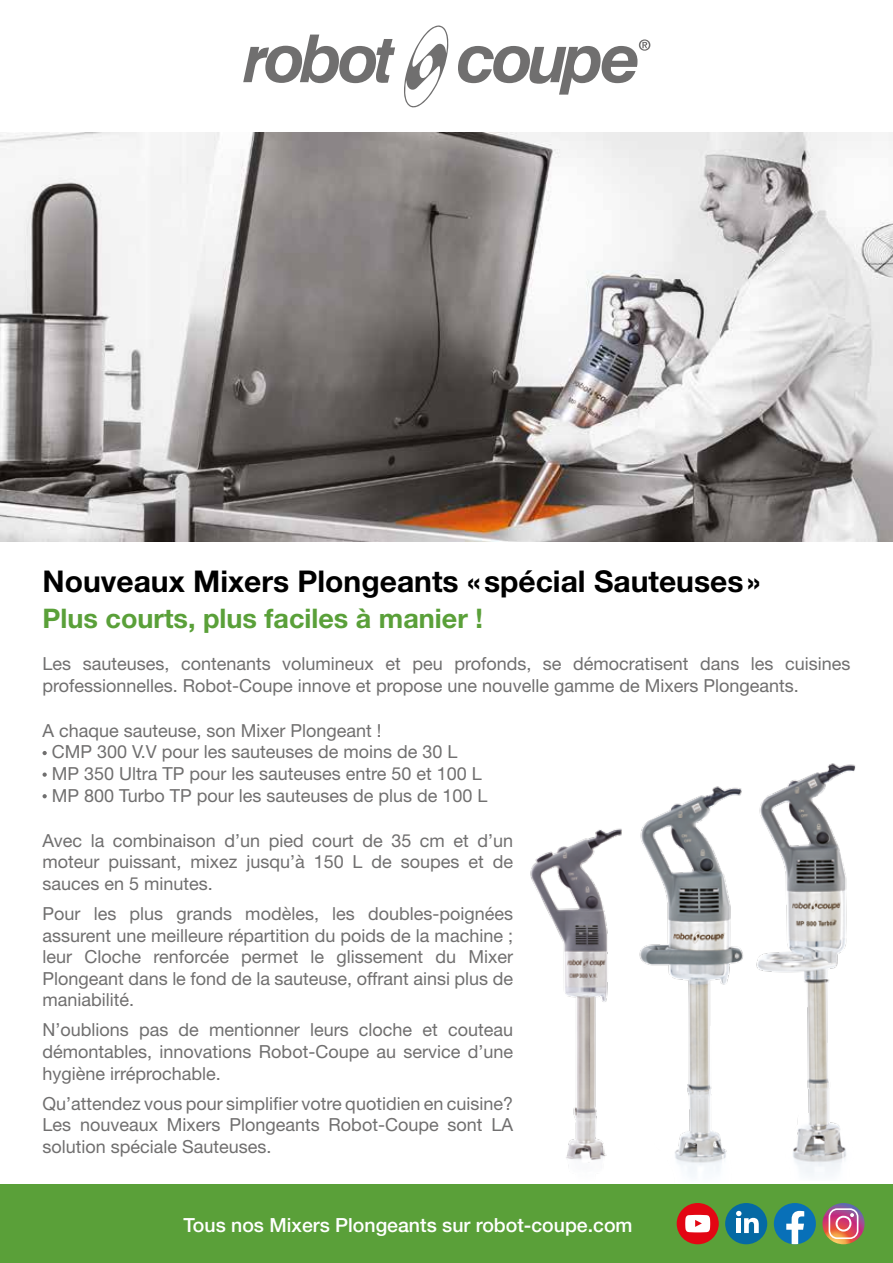
<style>
.page{position:relative;width:893px;height:1263px;background:#fff}
.page>*{position:absolute;margin:0;border:0;box-sizing:border-box;transform-origin:0 0}
.t1{font:700 30px "Helvetica Neue LT Std";color:#000}
.t2{font:700 27px "Helvetica Neue LT Std";color:#5aa039}
.t3{font:500 19.5px "Helvetica Neue LT Std";color:#fff}
.t4{font:18px/21.6px "Helvetica Neue LT Std";color:#706f6f;text-align:justify}
</style>
<div class="page">
<img style="left:530px;top:828px;width:92px;height:338px">
<img style="left:639px;top:786px;width:104px;height:391px">
<img style="left:756px;top:763px;width:100px;height:413px">
<div style="left:0;top:1184px;width:893px;height:79px;background:#5aa039"></div>
<svg style="left:243px;top:35px;width:152px;height:48px"></svg>
<svg style="left:404px;top:25px;width:44px;height:83px"></svg>
<svg style="left:458px;top:39px;width:192px;height:56px"></svg>
<div style="left:725px;top:1203px;width:42px;height:41px;background:#0569a4;border-radius:50%"></div>
<svg style="left:736px;top:1211px;width:23px;height:22px"></svg>
<svg style="left:822px;top:1203px;width:42px;height:41px"></svg>
<div style="left:829px;top:1208px;width:29px;height:31px;border:2px solid #fff;border-radius:8px"></div>
<div style="left:836px;top:1215px;width:15px;height:16px;border:2px solid #fff;border-radius:50%"></div>
<svg style="left:850px;top:1213px;width:4px;height:4px"></svg>
<div style="left:774px;top:1203px;width:42px;height:41px;background:#0870b8;border-radius:21px"></div>
<svg style="left:786px;top:1211px;width:18px;height:33px"></svg>
<div style="left:677px;top:1203px;width:42px;height:41px;background:#e30613;border-radius:50%"></div>
<svg style="left:685px;top:1215px;width:25px;height:17px"></svg>
<svg style="left:43px;top:751px;width:4px;height:4px"></svg>
<svg style="left:43px;top:772px;width:4px;height:5px"></svg>
<svg style="left:43px;top:794px;width:4px;height:4px"></svg>
<img style="left:0;top:133px;width:893px;height:408px">
<h1 class="t1" style="left:43px;top:562px;width:720px">Nouveaux Mixers Plongeants «spécial Sauteuses»</h1>
<h2 class="t2" style="left:43px;top:601px;width:442px">Plus courts, plus faciles à manier !</h2>
<p class="t4" style="left:43px;top:653px;width:809px">Les sauteuses, contenants volumineux et peu profonds, se démocratisent dans les cuisines professionnelles. Robot-Coupe innove et propose une nouvelle gamme de Mixers Plongeants.</p>
<p class="t4" style="left:52px;top:719px;width:437px;text-align:left;text-indent:-9px">A chaque sauteuse, son Mixer Plongeant !<br>CMP 300 V.V pour les sauteuses de moins de 30 L MP 350 Ultra TP pour les sauteuses entre 50 et 100 L MP 800 Turbo TP pour les sauteuses de plus de 100 L</p>
<p class="t4" style="left:43px;top:829px;width:472px">Avec la combinaison d’un pied court de 35 cm et d’un moteur puissant, mixez jusqu’à 150 L de soupes et de sauces en 5 minutes.</p>
<p class="t4" style="left:43px;top:902px;width:472px">Pour les plus grands modèles, les doubles-poignées assurent une meilleure répartition du poids de la machine ; leur Cloche renforcée permet le glissement du Mixer Plongeant dans le fond de la sauteuse, offrant ainsi plus de maniabilité.</p>
<p class="t4" style="left:43px;top:1019px;width:472px">N’oublions pas de mentionner leurs cloche et couteau démontables, innovations Robot-Coupe au service d’une hygiène irréprochable.</p>
<p class="t4" style="left:43px;top:1092px;width:472px">Qu’attendez vous pour simplifier votre quotidien en cuisine?<br>Les nouveaux Mixers Plongeants Robot-Coupe sont LA solution spéciale Sauteuses.</p>
<p class="t3" style="left:183px;top:1213px;width:451px">Tous nos Mixers Plongeants sur robot-coupe.com</p>
</div>
